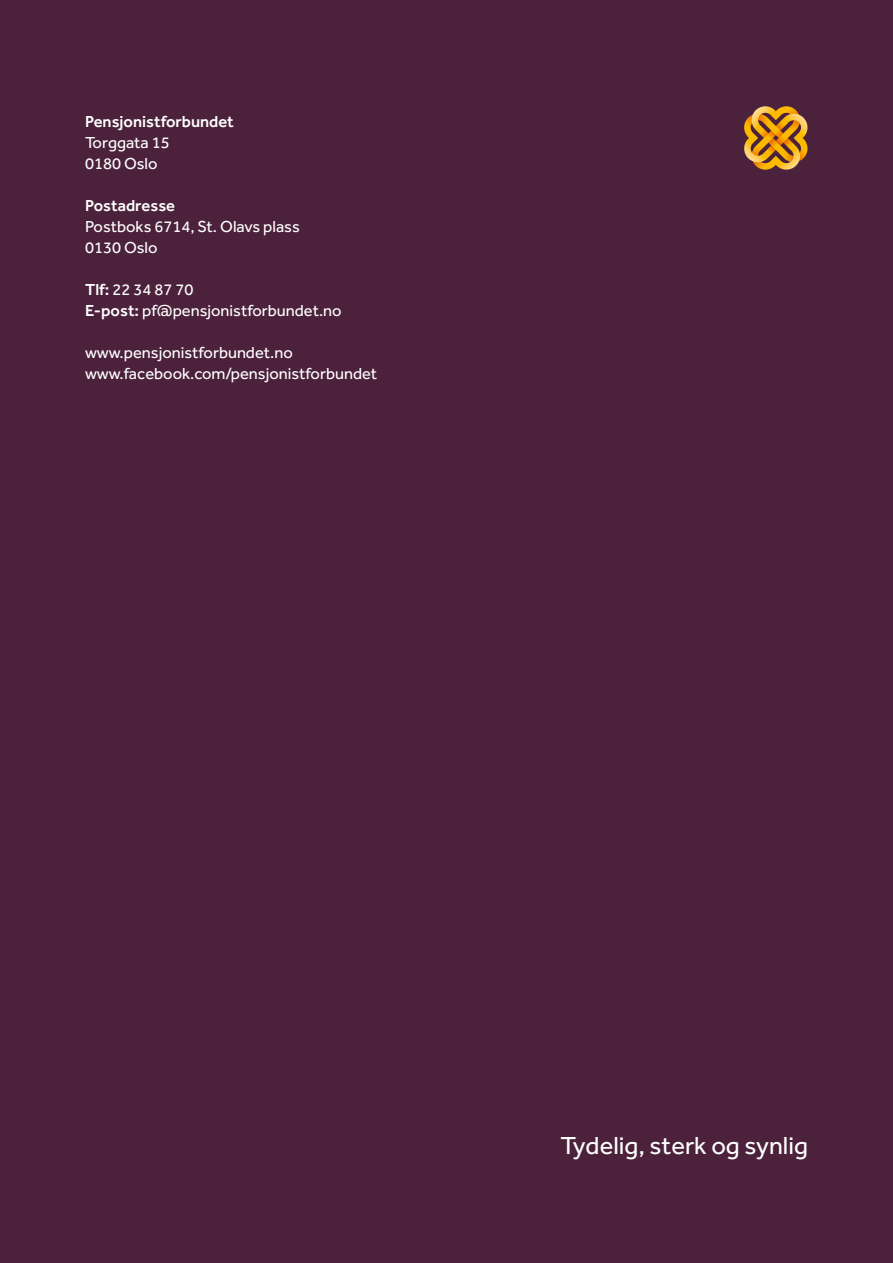
<style>
.page{position:relative;width:893px;height:1263px;background:#4b213b}
.page>*{position:absolute;margin:0;border:0;box-sizing:border-box;transform-origin:0 0}
.t1{font:25.5px "Effra Std";color:#fff}
.t2{font:16.5px/21px "Effra Std";color:#fff}
.t3{font:500 16.5px "Effra Std";color:#fff}
.s1{font-weight:500}
</style>
<div class="page">
<svg style="left:744px;top:106px;width:64px;height:64px"></svg>
<p class="t3" style="left:85px;top:112px;width:150px">Pensjonistforbundet</p>
<p class="t2" style="left:85px;top:132px;width:86px">Torggata 15<br>0180 Oslo</p>
<p class="t3" style="left:85px;top:196px;width:92px">Postadresse</p>
<p class="t2" style="left:85px;top:216px;width:216px">Postboks 6714, St. Olavs plass<br>0130 Oslo</p>
<p class="t2" style="left:85px;top:279px;width:258px"><span class="s1">Tlf:</span> 22 34 87 70<br><span class="s1">E-post:</span> pf@pensjonistforbundet.no</p>
<p class="t2" style="left:85px;top:342px;width:294px">www.pensjonistforbundet.no www.facebook.com/pensjonistforbundet</p>
<h1 class="t1" style="left:561px;top:1130px;width:249px">Tydelig, sterk og synlig</h1>
</div>
